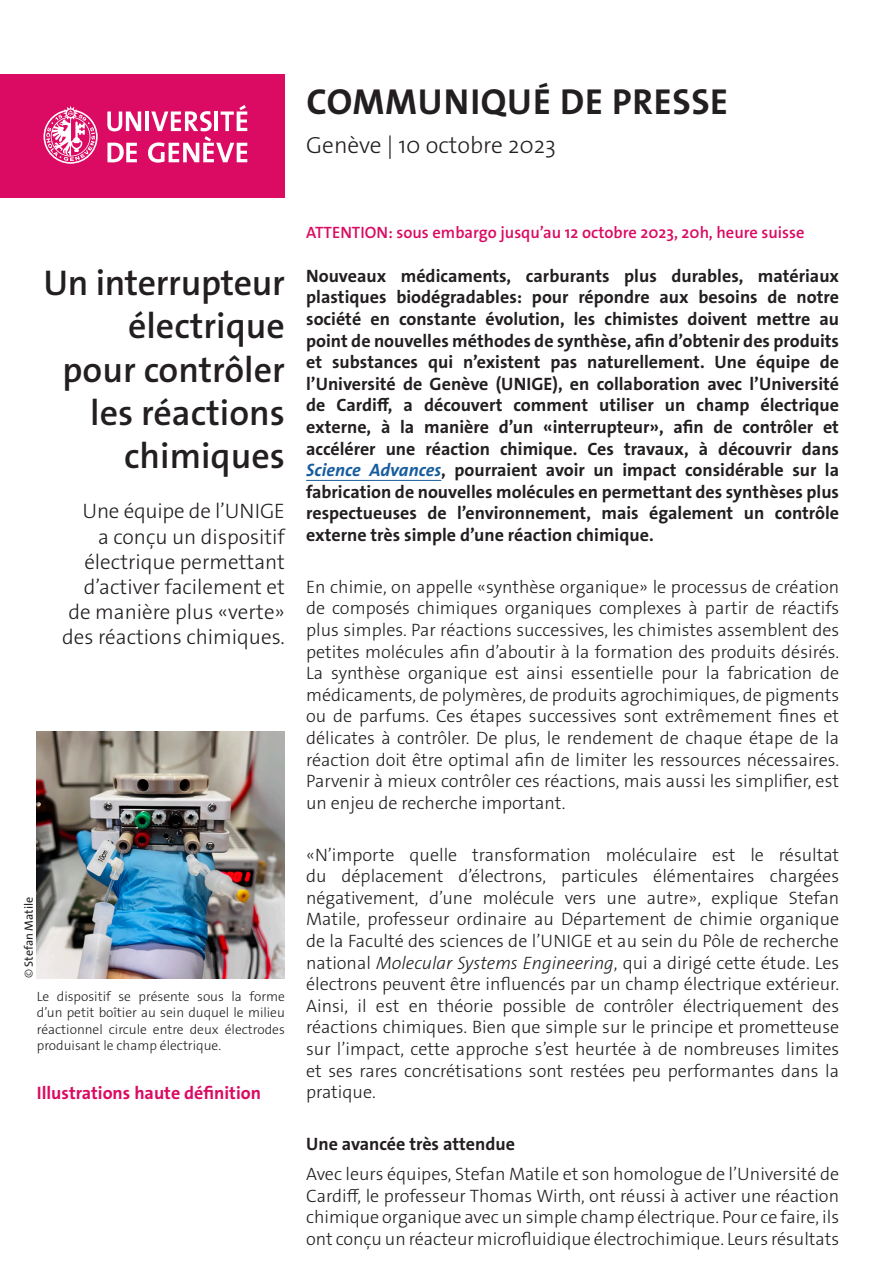
<style>
.page{position:relative;width:893px;height:1263px;background:#fff}
.page>*{position:absolute;margin:0;border:0;box-sizing:border-box;transform-origin:0 0}
._4__texte_courant{font:700 36.3px "The Sans Os F";letter-spacing:.02em;color:#231f20}
._1__grand_titre{font:600 36px/43.2px "The Sans Os F";color:#231f20;text-align:right}
._4__texte_courant-2{font:300 23.4px "The Sans Os F";color:#231f20}
._1__grand_titre-2{font:300 21px/25.2px "The Sans Os F";color:#231f20;text-align:right}
._4__texte_courant-3{font:300 18px/21.6px "The Sans Os F";color:#231f20;text-align:justify}
._4__texte_courant-4{font:700 18px/21.6px "The Sans Os F";color:#231f20;text-align:justify}
.t1{font:700 18px "The Sans Os F";color:#db0a62}
.embargo{font:600 16.5px "The Sans Os F";color:#db0a62}
.t2{font:300 13.5px/16.2px "The Sans Os F";color:#231f20;text-align:justify}
.t3{font:12px "The Sans Os F";color:#231f20}
.s1{font-weight:300}
.s2{font-style:italic;color:#175d9e}
.s3{font-style:italic}
</style>
<div class="page">
<hr style="left:306px;top:480px;width:135px;height:1px;background:#175d9e">
<div style="left:0;top:74px;width:285px;height:124px;background:#db0a62"></div>
<svg style="left:44px;top:106px;width:54px;height:58px"></svg>
<svg style="left:107px;top:111px;width:34px;height:20px"></svg>
<hr style="left:145px;top:111px;width:4px;height:20px;background:#fff">
<svg style="left:107px;top:143px;width:30px;height:19px"></svg>
<svg style="left:148px;top:105px;width:99px;height:58px"></svg>
<img style="left:37px;top:731px;width:248px;height:247px">
<p class="_4__texte_courant" style="left:306px;top:78px;width:423px">COMMUNIQUÉ DE PRESSE</p>
<p class="_4__texte_courant-2" style="left:306px;top:130px;width:251px">Genève | 10 octobre 2023</p>
<p class="_1__grand_titre" style="left:44px;top:262px;width:243px">Un interrupteur électrique<br>pour contrôler les réactions chimiques</p>
<p class="_1__grand_titre-2" style="left:62px;top:499px;width:224px">Une équipe de l’UNIGE<br>a conçu un dispositif électrique permettant d’activer facilement et de manière plus «verte» des réactions chimiques.</p>
<p class="t3" style="left:21px;top:978px;width:83px;rotate:-90deg"><span class="s1">©</span> Stefan Matile</p>
<p class="t2" style="left:37px;top:989px;width:250px">Le dispositif se présente sous la forme d’un petit boîtier au sein duquel le milieu réactionnel circule entre deux électrodes produisant le champ électrique.</p>
<p class="t1" style="left:37px;top:1081px;width:226px">Illustrations haute définition</p>
<p class="embargo" style="left:306px;top:222px;width:500px">ATTENTION: sous embargo jusqu’au 12 octobre 2023, 20h, heure suisse</p>
<p class="_4__texte_courant-4" style="left:306px;top:265px;width:534px">Nouveaux médicaments, carburants plus durables, matériaux plastiques biodégradables: pour répondre aux besoins de notre société en constante évolution, les chimistes doivent mettre au point de nouvelles méthodes de synthèse, afin d’obtenir des produits et substances qui n’existent pas naturellement. Une équipe de l’Université de Genève (UNIGE), en collaboration avec l’Université de Cardiff, a découvert comment utiliser un champ électrique externe, à la manière d’un «interrupteur», afin de contrôler et accélérer une réaction chimique. Ces travaux, à découvrir dans <span class="s2">Science Advances</span>, pourraient avoir un impact considérable sur la fabrication de nouvelles molécules en permettant des synthèses plus respectueuses de l’environnement, mais également un contrôle externe très simple d’une réaction chimique.</p>
<p class="_4__texte_courant-3" style="left:306px;top:576px;width:534px">En chimie, on appelle «synthèse organique» le processus de création de composés chimiques organiques complexes à partir de réactifs plus simples. Par réactions successives, les chimistes assemblent des petites molécules afin d’aboutir à la formation des produits désirés.<br>La synthèse organique est ainsi essentielle pour la fabrication de médicaments, de polymères, de produits agrochimiques, de pigments ou de parfums. Ces étapes successives sont extrêmement fines et délicates à contrôler. De plus, le rendement de chaque étape de la réaction doit être optimal afin de limiter les ressources nécessaires.<br>Parvenir à mieux contrôler ces réactions, mais aussi les simplifier, est un enjeu de recherche important.</p>
<p class="_4__texte_courant-3" style="left:306px;top:844px;width:534px">«N’importe quelle transformation moléculaire est le résultat du déplacement d’électrons, particules élémentaires chargées négativement, d’une molécule vers une autre», explique Stefan Matile, professeur ordinaire au Département de chimie organique de la Faculté des sciences de l’UNIGE et au sein du Pôle de recherche national <span class="s3">Molecular Systems Engineering</span>, qui a dirigé cette étude. Les électrons peuvent être influencés par un champ électrique extérieur.<br>Ainsi, il est en théorie possible de contrôler électriquement des réactions chimiques. Bien que simple sur le principe et prometteuse sur l’impact, cette approche s’est heurtée à de nombreuses limites et ses rares concrétisations sont restées peu performantes dans la pratique.</p>
<p class="_4__texte_courant-4" style="left:306px;top:1133px;width:210px">Une avancée très attendue</p>
<p class="_4__texte_courant-3" style="left:306px;top:1163px;width:534px">Avec leurs équipes, Stefan Matile et son homologue de l’Université de Cardiff, le professeur Thomas Wirth, ont réussi à activer une réaction chimique organique avec un simple champ électrique. Pour ce faire, ils ont conçu un réacteur microfluidique électrochimique. Leurs résultats</p>
</div>
